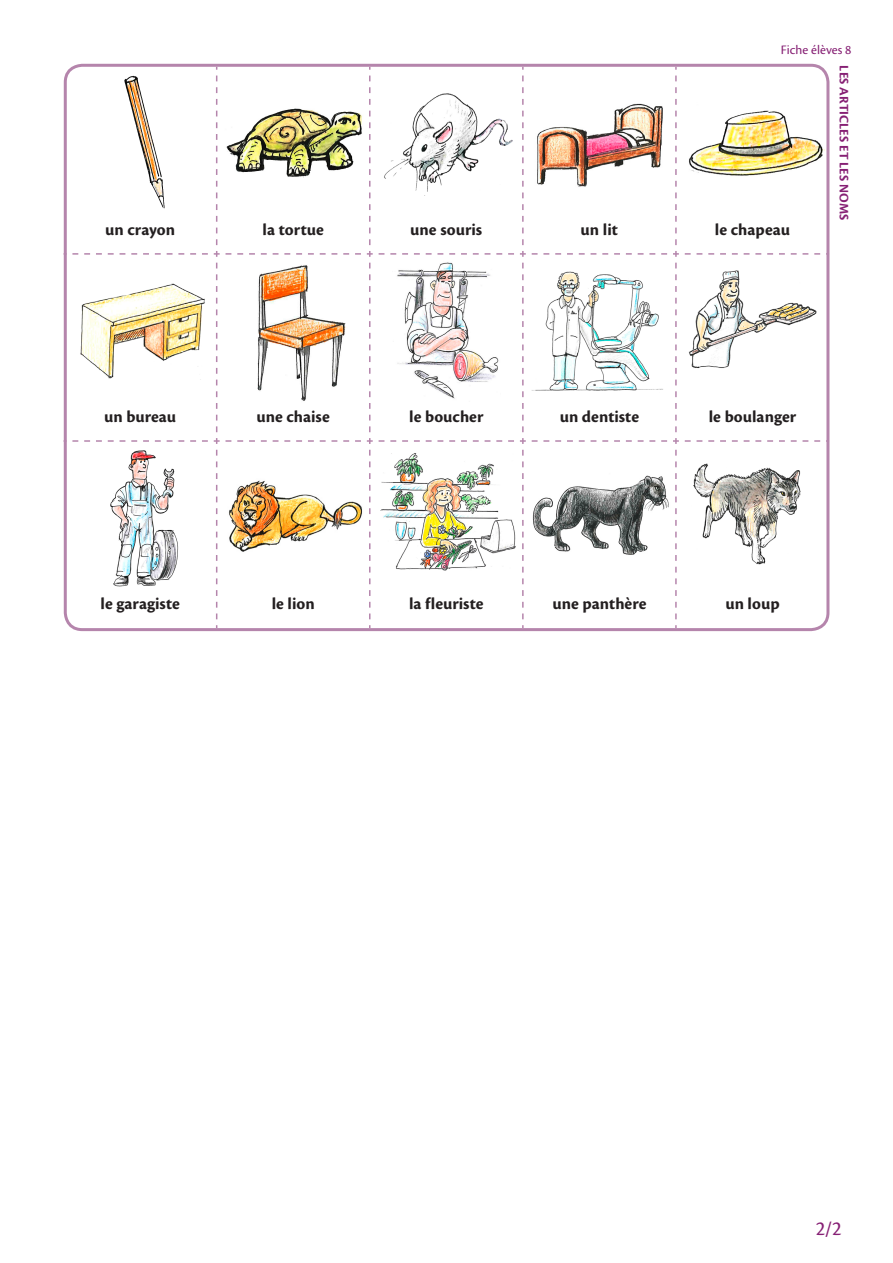
<style>
.page{position:relative;width:893px;height:1263px;background:#fff}
.page>*{position:absolute;margin:0;border:0;box-sizing:border-box;transform-origin:0 0}
.t1{font:21px "Cronos Pro";color:#862074}
.t2{font:700 17.25px "Cronos Pro";color:#231f20}
.t3{font:700 13.5px "Cronos Pro";letter-spacing:.005em;color:#862074}
.t4{font:13.5px "Cronos Pro";letter-spacing:.005em;color:#862074}
</style>
<div class="page">
<svg style="left:216px;top:68px;width:1px;height:177px"></svg>
<svg style="left:369px;top:68px;width:1px;height:177px"></svg>
<svg style="left:522px;top:68px;width:2px;height:177px"></svg>
<svg style="left:675px;top:68px;width:2px;height:177px"></svg>
<svg style="left:72px;top:251px;width:148px;height:181px"></svg>
<svg style="left:226px;top:251px;width:147px;height:181px"></svg>
<svg style="left:379px;top:251px;width:147px;height:181px"></svg>
<svg style="left:685px;top:253px;width:136px;height:2px"></svg>
<svg style="left:532px;top:251px;width:147px;height:181px"></svg>
<svg style="left:64px;top:438px;width:156px;height:181px"></svg>
<svg style="left:226px;top:438px;width:147px;height:181px"></svg>
<svg style="left:379px;top:438px;width:147px;height:181px"></svg>
<svg style="left:685px;top:440px;width:136px;height:2px"></svg>
<svg style="left:532px;top:438px;width:147px;height:181px"></svg>
<div style="left:64px;top:64px;width:765px;height:567px;border:3px solid #b585ac;border-radius:17px"></div>
<img style="left:124px;top:75px;width:41px;height:134px">
<img style="left:226px;top:108px;width:136px;height:70px">
<img style="left:384px;top:93px;width:129px;height:99px">
<img style="left:537px;top:103px;width:126px;height:84px">
<img style="left:689px;top:110px;width:136px;height:66px">
<img style="left:77px;top:280px;width:130px;height:100px">
<img style="left:392px;top:258px;width:108px;height:144px">
<img style="left:531px;top:268px;width:134px;height:124px">
<img style="left:689px;top:270px;width:128px;height:98px">
<img style="left:108px;top:446px;width:74px;height:142px">
<img style="left:226px;top:475px;width:137px;height:78px">
<img style="left:381px;top:450px;width:136px;height:122px">
<img style="left:532px;top:472px;width:139px;height:84px">
<img style="left:693px;top:463px;width:108px;height:102px">
<img style="left:250px;top:257px;width:98px;height:146px">
<p class="t4" style="left:781px;top:42px;width:72px">Fiche élèves 8</p>
<p class="t2" style="left:105px;top:220px;width:72px">un crayon</p>
<p class="t2" style="left:263px;top:220px;width:63px">la tortue</p>
<p class="t2" style="left:410px;top:220px;width:74px">une souris</p>
<p class="t2" style="left:581px;top:220px;width:39px">un lit</p>
<p class="t2" style="left:715px;top:220px;width:77px">le chapeau</p>
<p class="t3" style="left:852px;top:65px;width:157px;rotate:90deg">LES ARTICLES ET LES NOMS</p>
<p class="t2" style="left:104px;top:407px;width:74px">un bureau</p>
<p class="t2" style="left:257px;top:407px;width:75px">une chaise</p>
<p class="t2" style="left:409px;top:407px;width:76px">le boucher</p>
<p class="t2" style="left:560px;top:407px;width:81px">un dentiste</p>
<p class="t2" style="left:709px;top:407px;width:89px">le boulanger</p>
<p class="t2" style="left:101px;top:594px;width:81px">le garagiste</p>
<p class="t2" style="left:272px;top:594px;width:45px">le lion</p>
<p class="t2" style="left:409px;top:594px;width:76px">la fleuriste</p>
<p class="t2" style="left:552px;top:594px;width:96px">une panthère</p>
<p class="t2" style="left:725px;top:594px;width:56px">un loup</p>
<p class="t1" style="left:816px;top:1216px;width:28px">2/2</p>
</div>
